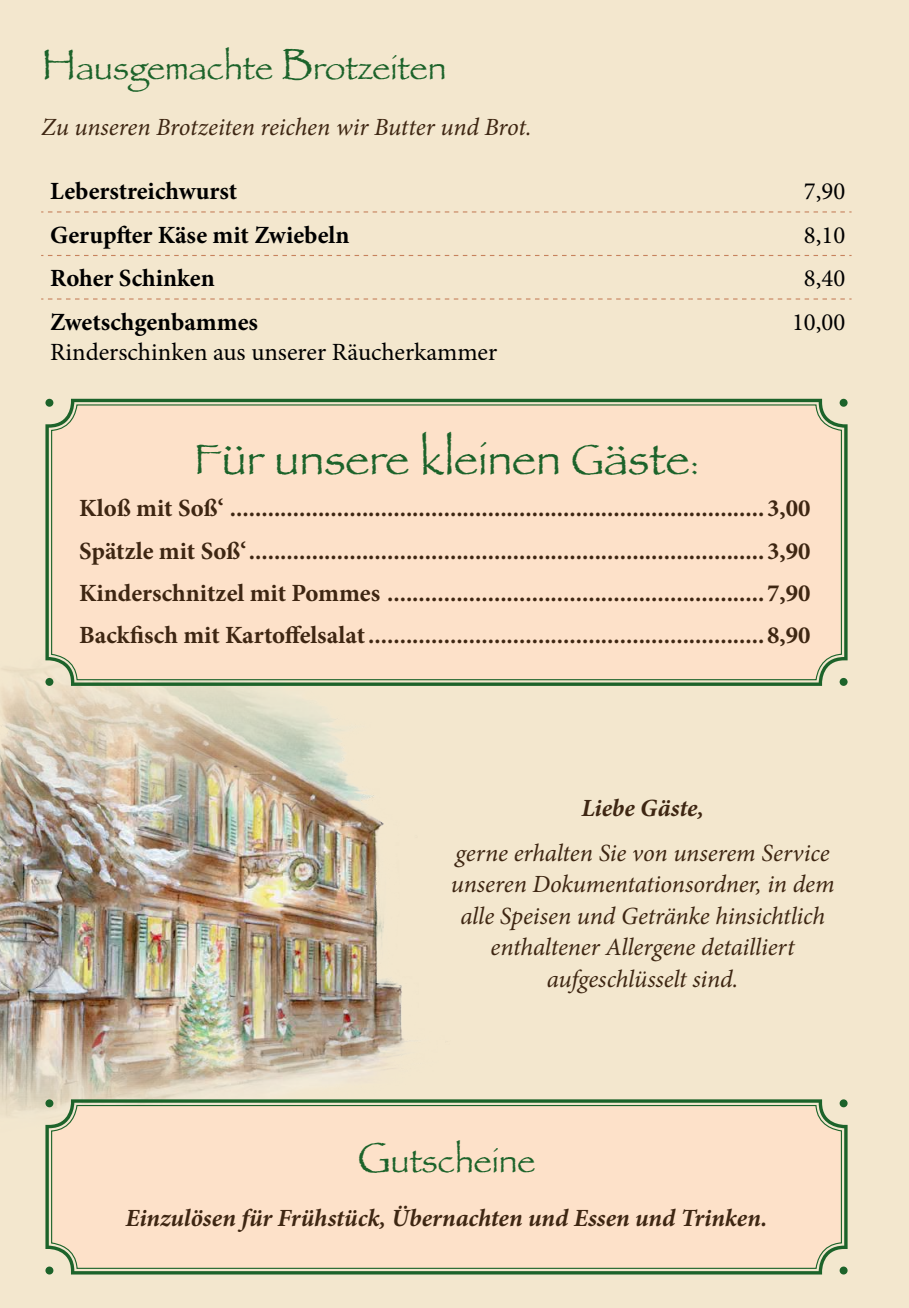
<style>
.page{position:relative;width:909px;height:1308px;background:#fff}
.page>*{position:absolute;margin:0;border:0;box-sizing:border-box;transform-origin:0 0}
.t1{font:45px "Papyrus";color:#1c632a}
.t2{font:33.75px "Papyrus";color:#1c632a}
.t3{font:700 24.75px/42.5px "Minion Pro";color:#3e2612;text-align:justify}
.t4{font:italic 24.75px/31.5px "Minion Pro";letter-spacing:-.005em;color:#3e2612;text-align:center}
.t5{font:700 24.75px "Minion Pro";color:#000}
.t6{font:italic 700 24.75px "Minion Pro";color:#3e2612}
.t7{font:24.75px "Minion Pro";color:#000}
.s1{font-size:45px}
.s2{font-size:33.75px}
</style>
<div class="page">
<div style="left:0;top:0;width:909px;height:1307px;background:#f3e7ce"></div>
<img style="left:0;top:669px;width:407px;height:446px">
<svg style="left:41px;top:211px;width:810px;height:1px"></svg>
<svg style="left:41px;top:255px;width:810px;height:1px"></svg>
<svg style="left:41px;top:298px;width:810px;height:1px"></svg>
<svg style="left:45px;top:1099px;width:802px;height:175px"></svg>
<div style="left:52px;top:1105px;width:789px;height:163px;background:#fde1c9;border-radius:25px"></div>
<div style="left:51px;top:1105px;width:791px;height:163px;border:1px solid #1c632a;border-radius:25px"></div>
<svg style="left:45px;top:399px;width:802px;height:287px"></svg>
<div style="left:52px;top:405px;width:789px;height:274px;background:#fde1c9;border-radius:25px"></div>
<h2 class="t2" style="left:42px;top:47px;width:406px"><span class="s1">H</span>ausgemachte <span class="s1">B</span>rotzeiten</h2>
<p class="t4" style="left:41px;top:111px;width:492px">Zu unseren Brotzeiten reichen wir Butter und Brot.</p>
<p class="t5" style="left:50px;top:174px;width:189px">Leberstreichwurst</p>
<p class="t7" style="left:804px;top:175px;width:43px">7,90</p>
<p class="t5" style="left:50px;top:217px;width:301px">Gerupfter Käse mit Zwiebeln</p>
<p class="t7" style="left:804px;top:218px;width:43px">8,10</p>
<p class="t5" style="left:50px;top:261px;width:166px">Roher Schinken</p>
<p class="t7" style="left:804px;top:262px;width:43px">8,40</p>
<p class="t5" style="left:50px;top:304px;width:209px">Zwetschgenbammes</p>
<p class="t7" style="left:50px;top:335px;width:449px">Rinderschinken aus unserer Räucherkammer</p>
<p class="t7" style="left:792px;top:305px;width:55px">10,00</p>
<h1 class="t1" style="left:194px;top:432px;width:507px">Für unsere kleinen Gäste<span class="s2">:</span></h1>
<p class="t3" style="left:79px;top:486px;width:733px">Kloß mit Soß‘ .....................................................................................3,00<br>Spätzle mit Soß‘..................................................................................3,90<br>Kinderschnitzel mit Pommes ............................................................7,90<br>Backfisch mit Kartoffelsalat...............................................................8,90</p>
<p class="t6" style="left:581px;top:791px;width:124px">Liebe Gäste,</p>
<p class="t4" style="left:451px;top:837px;width:385px">gerne erhalten Sie von unserem Service unseren Dokumentationsordner, in dem alle Speisen und Getränke hinsichtlich enthaltener Allergene detailliert aufgeschlüsselt sind.</p>
<h2 class="t2" style="left:358px;top:1141px;width:179px"><span class="s1">G</span>utscheine</h2>
<p class="t6" style="left:126px;top:1200px;width:643px">Einzulösen für Frühstück, Übernachten und Essen und Trinken.</p>
</div>
